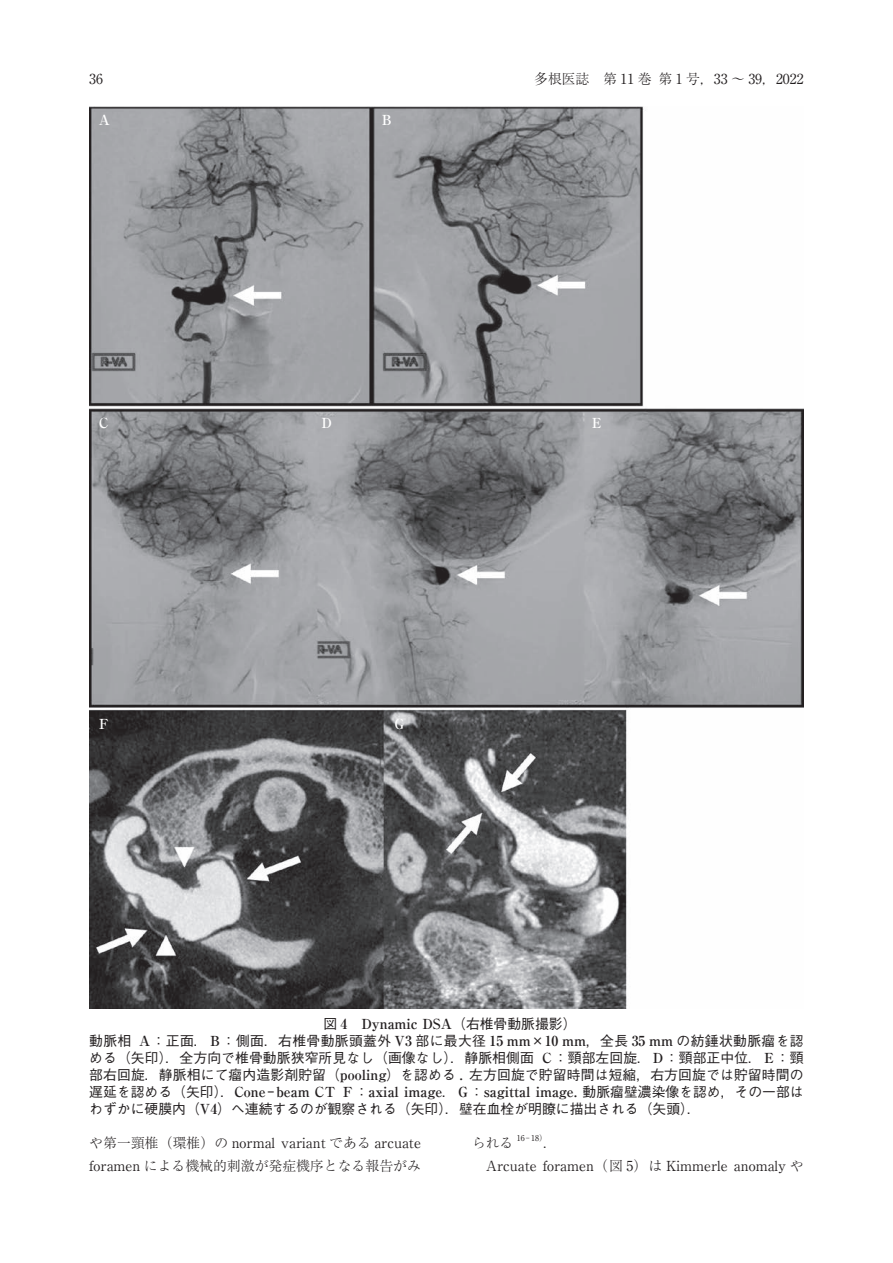
<style>
.page{position:relative;width:893px;height:1263px;background:#fff}
.page>*{position:absolute;margin:0;border:0;box-sizing:border-box;transform-origin:0 0}
.t1{font:500 13.8px/17px "Gothic BBB Pro";letter-spacing:.01em;color:#231f20;text-align:justify}
.t2{font:700 13.8px "Ryumin Pro";color:#231f20}
.t3{font:300 13.8px/23.4px "Ryumin Pro";color:#231f20}
.t4{font:13.8px/23.4px "Ryumin Pro";color:#231f20}
.t5{font:700 13.8px "Ryumin Pro";color:#fff}
.t6{font:8.1px "Ryumin Pro";color:#231f20}
.s1{font-weight:300}
.s2{font-family:"Gothic BBB Pro";font-weight:500}
.s3{font-family:"Ryumin Pro";font-weight:700}
.s4{font-weight:400}
</style>
<div class="page">
<img style="left:89px;top:106px;width:715px;height:902px">
<p class="t4" style="left:89px;top:67px;width:15px">36</p>
<p class="t4" style="left:534px;top:67px;width:271px"><span class="s1">多根医誌　第</span> 11 <span class="s1">巻第</span> 1 <span class="s1">号</span>，33 ～ 39，2022</p>
<p class="t5" style="left:97px;top:109px;width:15px">Ａ</p>
<p class="t5" style="left:380px;top:109px;width:15px">Ｂ</p>
<p class="t5" style="left:97px;top:412px;width:15px">Ｃ</p>
<p class="t5" style="left:320px;top:412px;width:15px">Ｄ</p>
<p class="t5" style="left:590px;top:412px;width:15px">Ｅ</p>
<p class="t5" style="left:97px;top:713px;width:15px">Ｆ</p>
<p class="t5" style="left:392px;top:713px;width:15px">Ｇ</p>
<p class="t2" style="left:323px;top:1012px;width:255px"><span class="s2">図</span> 4 Dynamic DSA<span class="s2">（右椎骨動脈撮影）</span></p>
<p class="t1" style="left:89px;top:1030px;width:716px">動脈相 <span class="s3">Ａ</span>：正面．<span class="s3">Ｂ</span>：側面．右椎骨動脈頭蓋外 <span class="s3">V3</span> 部に最大径 <span class="s3">15 mm×10 mm</span>，全長 <span class="s3">35 mm</span> の紡錘状動脈瘤を認める（矢印）．全方向で椎骨動脈狭窄所見なし（画像なし）．静脈相側面 <span class="s3">Ｃ</span>：頸部左回旋．<span class="s3">Ｄ</span>：頸部正中位．<span class="s3">Ｅ</span>：頸部右回旋．静脈相にて瘤内造影剤貯留（<span class="s3">pooling</span>）を認める <span class="s3">.</span> 左方回旋で貯留時間は短縮，右方回旋では貯留時間の</p>
<p class="t2" style="left:89px;top:1080px;width:716px"><span class="s2">遅延を認める（矢印）．</span>Cone-beam CT Ｆ<span class="s2">：</span>axial image<span class="s2">．</span>Ｇ<span class="s2">：</span>sagittal image. <span class="s2">動脈瘤壁濃染像を認め，その一部は</span></p>
<p class="t1" style="left:89px;top:1098px;width:613px">わずかに硬膜内（<span class="s3">V4</span>）へ連続するのが観察される（矢印）．壁在血栓が明瞭に描出される（矢頭）．</p>
<p class="t3" style="left:89px;top:1129px;width:333px">や第一頸椎<span class="s4">（</span>環椎<span class="s4">）</span>の <span class="s4">normal variant</span> である <span class="s4">arcuate foramen</span> による機械的刺激が発症機序となる報告がみ</p>
<p class="t3" style="left:472px;top:1129px;width:43px">られる</p>
<p class="t6" style="left:517px;top:1131px;width:32px">₁₆︲₁₈）</p>
<p class="t4" style="left:486px;top:1130px;width:319px;text-indent:57px">．<br>Arcuate foramen（<span class="s1">図</span> ₅）<span class="s1">は</span> Kimmerle anomaly <span class="s1">や</span></p>
</div>
